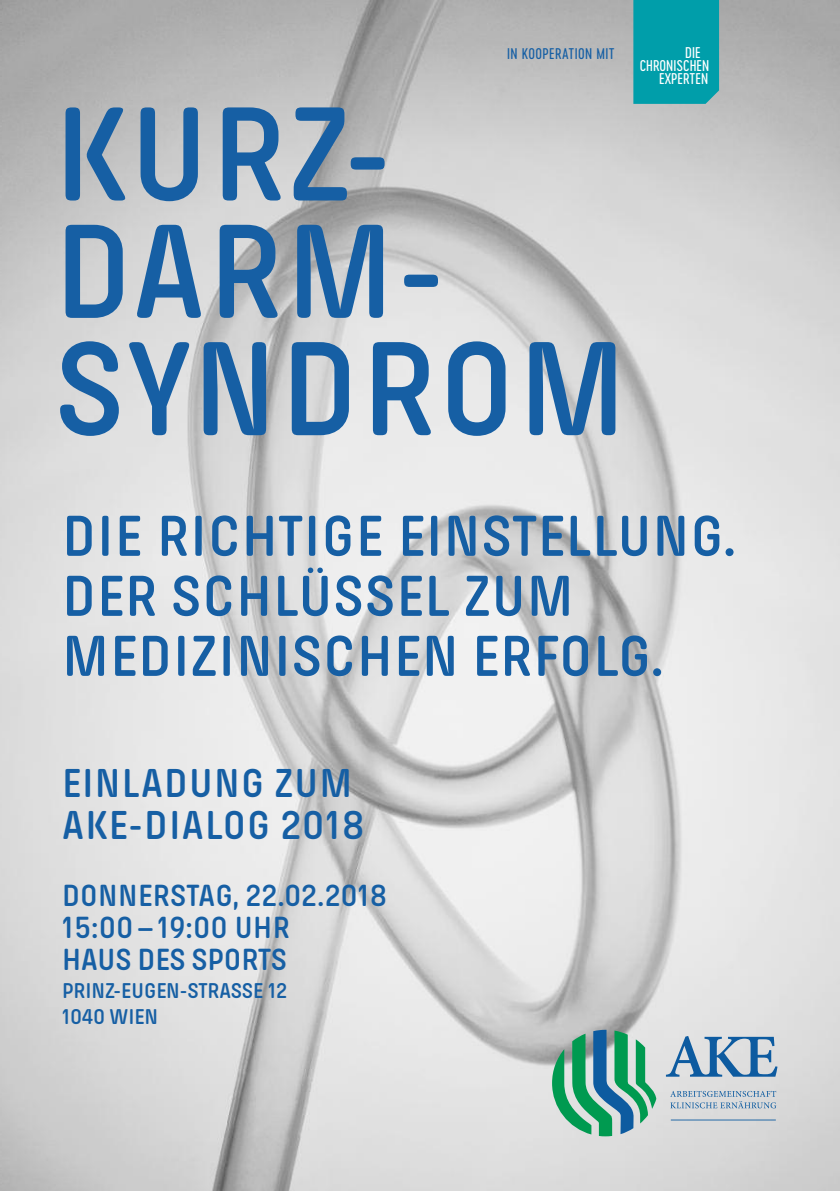
<style>
.page{position:relative;width:840px;height:1191px;background:#fff}
.page>*{position:absolute;margin:0;border:0;box-sizing:border-box;transform-origin:0 0}
.t1{font:600 139.4px/117.2px "Pilcrow Soft";letter-spacing:.015em;color:#165fa4}
.t2{font:600 60px/60px "Pilcrow Soft";letter-spacing:.02em;color:#165fa4}
.t3{font:600 42px/42px "Pilcrow Soft";letter-spacing:.03em;color:#165fa4}
.t4{font:600 31.8px/32px "Pilcrow Soft";color:#165fa4}
.t5{font:600 22.2px/25.4px "Pilcrow Soft";letter-spacing:-.005em;color:#165fa4}
.t6{font:14.6px "Cervo Neue Regular Neue";color:#fff}
.t7{font:14.4px "Cervo Neue Regular Neue";letter-spacing:.03em;color:#165fa4}
</style>
<div class="page">
<img style="left:0;top:0;width:839px;height:1191px">
<svg style="left:551px;top:1029px;width:105px;height:107px;background:#6eb09e"></svg>
<svg style="left:665px;top:1036px;width:112px;height:84px;background:#b0c1d0"></svg>
<div style="left:633px;top:0;width:85px;height:104px;background:#009eaa"></div>
<p class="t7" style="left:507px;top:46px;width:109px">IN KOOPERATION MIT</p>
<p class="t6" style="left:685px;top:45px;width:17px">DIE</p>
<p class="t6" style="left:639px;top:58px;width:71px">CHRONISCHEN</p>
<p class="t6" style="left:659px;top:70px;width:50px">EXPERTEN</p>
<h1 class="t1" style="left:54px;top:107px;width:574px">KURZ-<br>DARM-<br>SYNDROM</h1>
<p class="t2" style="left:62px;top:511px;width:675px">DIE RICHTIGE EINSTELLUNG.<br>DER SCHLÜSSEL ZUM<br>MEDIZINISCHEN ERFOLG.</p>
<p class="t3" style="left:62px;top:765px;width:304px">EINLADUNG ZUM<br>AKE-DIALOG 2018</p>
<p class="t4" style="left:62px;top:881px;width:326px">DONNERSTAG, 22.02.2018<br>15:00–19:00 UHR<br>HAUS DES SPORTS</p>
<p class="t5" style="left:62px;top:980px;width:226px">PRINZ-EUGEN-STRASSE 12<br>1040 WIEN</p>
</div>
